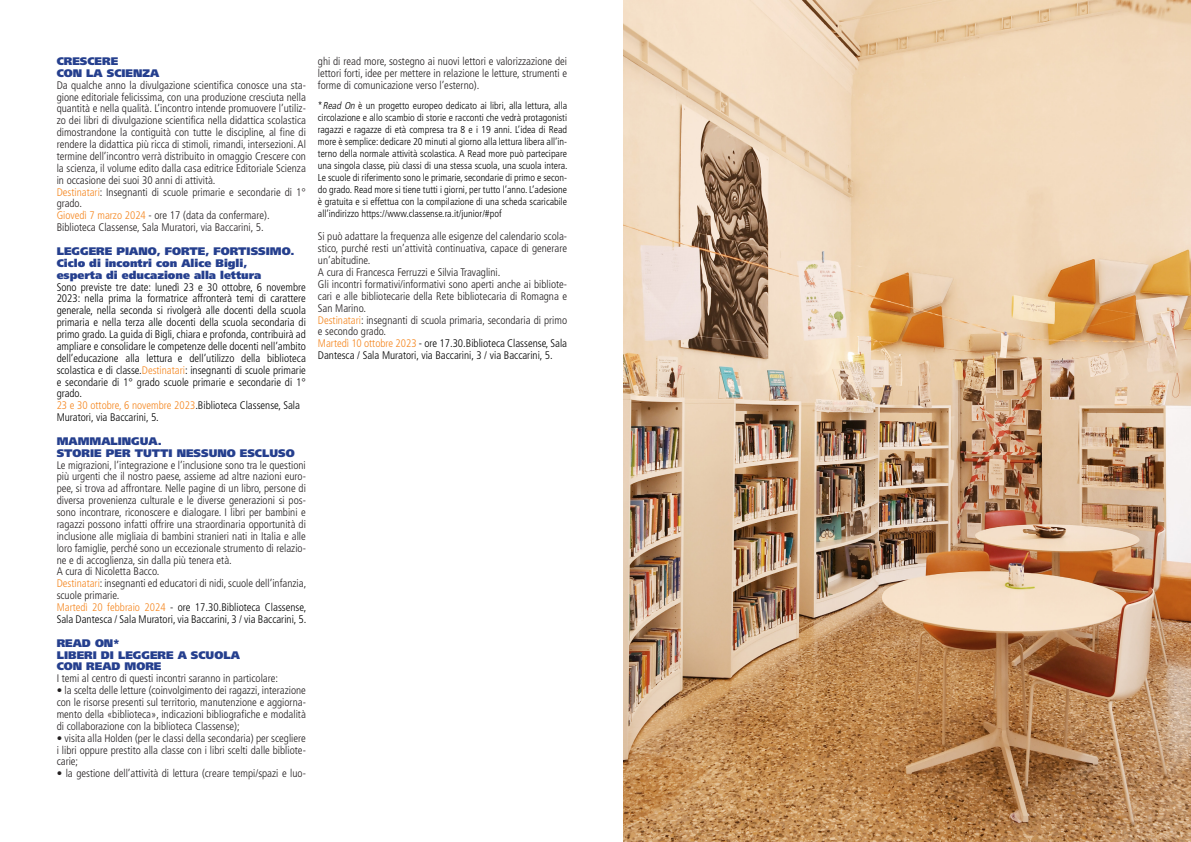
<style>
.page{position:relative;width:1191px;height:842px;background:#fff}
.page>*{position:absolute;margin:0;border:0;box-sizing:border-box;transform-origin:0 0}
.t1{font:300 condensed 11px/11.9px "Frutiger";color:#231f20;text-align:justify}
.t2{font:300 condensed 11px/11.9px "Frutiger";color:#000}
.t3{font:900 11px "Frutiger";color:#253f8e}
.t4{font:300 condensed 10px/12px "Frutiger";color:#000;text-align:justify}
.s1{color:#f58721}
.s2{font-style:italic}
</style>
<div class="page">
<img style="left:624px;top:0;width:567px;height:842px">
<p class="t3" style="left:57px;top:54px;width:63px">CRESCERE</p>
<p class="t3" style="left:57px;top:66px;width:104px">CON LA SCIENZA</p>
<p class="t1" style="left:57px;top:79px;width:251px">Da qualche anno la divulgazione scientifica conosce una sta&shy;gione editoriale felicissima, con una produzione cresciuta nella quantità e nella qualità. L’incontro intende promuovere l’utiliz&shy;zo dei libri di divulgazione scientifica nella didattica scolastica dimostrandone la contiguità con tutte le discipline, al fine di rendere la didattica più ricca di stimoli, rimandi, intersezioni. Al termine dell’incontro verrà distribuito in omaggio Crescere con la scienza, il volume edito dalla casa editrice Editoriale Scienza in occasione dei suoi 30 anni di attività.</p>
<p class="t1" style="left:57px;top:186px;width:251px"><span class="s1">Destinatari</span>: Insegnanti di scuole primarie e secondarie di 1° grado.</p>
<p class="t1" style="left:57px;top:210px;width:214px"><span class="s1">Giovedì 7 marzo 2024</span> - ore 17 (data da confermare).</p>
<p class="t1" style="left:57px;top:222px;width:208px">Biblioteca Classense, Sala Muratori, via Baccarini, 5.</p>
<p class="t3" style="left:57px;top:244px;width:239px">LEGGERE PIANO, FORTE, FORTISSIMO.</p>
<p class="t3" style="left:57px;top:256px;width:192px">Ciclo di incontri con Alice Bigli,</p>
<p class="t3" style="left:57px;top:268px;width:206px">esperta di educazione alla lettura</p>
<p class="t2" style="left:57px;top:281px;width:251px;text-align:justify">Sono previste tre date: lunedì 23 e 30 ottobre, 6 novembre 2023: nella prima la formatrice affronterà temi di carattere generale, nella seconda si rivolgerà alle docenti della scuola primaria e nella terza alle docenti della scuola secondaria di primo grado. La guida di Bigli, chiara e profonda, contribuirà ad ampliare e consolidare le competenze delle docenti nell’ambito dell’educazione alla lettura e dell’utilizzo della biblioteca scolastica e di classe.<span class="s1">Destinatari</span>: insegnanti di scuole primarie e secondarie di 1° grado scuole primarie e secondarie di 1° grado.</p>
<p class="t2" style="left:57px;top:400px;width:245px"><span class="s1">23 e 30 ottobre, 6 novembre 2023</span>.Biblioteca Classense, Sala<br>Muratori, via Baccarini, 5.</p>
<p class="t3" style="left:57px;top:434px;width:107px">MAMMALINGUA.</p>
<p class="t3" style="left:57px;top:446px;width:239px">STORIE PER TUTTI NESSUNO ESCLUSO</p>
<p class="t1" style="left:57px;top:459px;width:251px">Le migrazioni, l’integrazione e l’inclusione sono tra le questioni più urgenti che il nostro paese, assieme ad altre nazioni euro&shy;pee, si trova ad affrontare. Nelle pagine di un libro, persone di diversa provenienza culturale e le diverse generazioni si pos&shy;sono incontrare, riconoscere e dialogare. I libri per bambini e ragazzi possono infatti offrire una straordinaria opportunità di inclusione alle migliaia di bambini stranieri nati in Italia e alle loro famiglie, perché sono un eccezionale strumento di relazio&shy;ne e di accoglienza, sin dalla più tenera età.</p>
<p class="t1" style="left:57px;top:566px;width:104px">A cura di Nicoletta Bacco.</p>
<p class="t1" style="left:57px;top:578px;width:251px"><span class="s1">Destinatari</span>: insegnanti ed educatori di nidi, scuole dell’infanzia, scuole primarie.</p>
<p class="t2" style="left:57px;top:601px;width:251px"><span class="s1">Martedì 20 febbraio 2024</span> - ore 17.30.Biblioteca Classense,<br>Sala Dantesca / Sala Muratori, via Baccarini, 3 / via Baccarini, 5.</p>
<p class="t3" style="left:57px;top:636px;width:64px">READ ON*</p>
<p class="t3" style="left:57px;top:648px;width:185px">LIBERI DI LEGGERE A SCUOLA</p>
<p class="t3" style="left:57px;top:660px;width:106px">CON READ MORE</p>
<p class="t1" style="left:57px;top:673px;width:223px">I temi al centro di questi incontri saranno in particolare:</p>
<p class="t1" style="left:57px;top:685px;width:251px">• la scelta delle letture (coinvolgimento dei ragazzi, interazione con le risorse presenti sul territorio, manutenzione e aggiorna&shy;mento della «biblioteca», indicazioni bibliografiche e modalità di collaborazione con la biblioteca Classense);</p>
<p class="t1" style="left:57px;top:732px;width:251px">• visita alla Holden (per le classi della secondaria) per scegliere i libri oppure prestito alla classe con i libri scelti dalle bibliote&shy;carie;</p>
<p class="t1" style="left:57px;top:768px;width:251px">• la gestione dell’attività di lettura (creare tempi/spazi e luo-</p>
<p class="t1" style="left:318px;top:55px;width:251px">ghi di read more, sostegno ai nuovi lettori e valorizzazione dei lettori forti, idee per mettere in relazione le letture, strumenti e forme di comunicazione verso l’esterno).</p>
<p class="t4" style="left:318px;top:99px;width:251px">*<span class="s2">Read On</span> è un progetto europeo dedicato ai libri, alla lettura, alla circolazione e allo scambio di storie e racconti che vedrà protagonisti ragazzi e ragazze di età compresa tra 8 e i 19 anni. L’idea di Read more è semplice: dedicare 20 minuti al giorno alla lettura libera all’in&shy;terno della normale attività scolastica. A Read more può partecipare una singola classe, più classi di una stessa scuola, una scuola intera.<br>Le scuole di riferimento sono le primarie, secondarie di primo e secon&shy;do grado. Read more si tiene tutti i giorni, per tutto l’anno. L’adesione è gratuita e si effettua con la compilazione di una scheda scaricabile all’indirizzo https://www.classense.ra.it/junior/#pof</p>
<p class="t1" style="left:318px;top:231px;width:251px">Si può adattare la frequenza alle esigenze del calendario scola&shy;stico, purché resti un’attività continuativa, capace di generare un’abitudine.</p>
<p class="t1" style="left:318px;top:266px;width:184px">A cura di Francesca Ferruzzi e Silvia Travaglini.</p>
<p class="t1" style="left:318px;top:278px;width:251px">Gli incontri formativi/informativi sono aperti anche ai bibliote&shy;cari e alle bibliotecarie della Rete bibliotecaria di Romagna e San Marino.</p>
<p class="t1" style="left:318px;top:314px;width:251px"><span class="s1">Destinatari</span>: insegnanti di scuola primaria, secondaria di primo e secondo grado.</p>
<p class="t2" style="left:318px;top:338px;width:251px"><span class="s1">Martedì 10 ottobre 2023</span> - ore 17.30.Biblioteca Classense, Sala<br>Dantesca / Sala Muratori, via Baccarini, 3 / via Baccarini, 5.</p>
</div>
